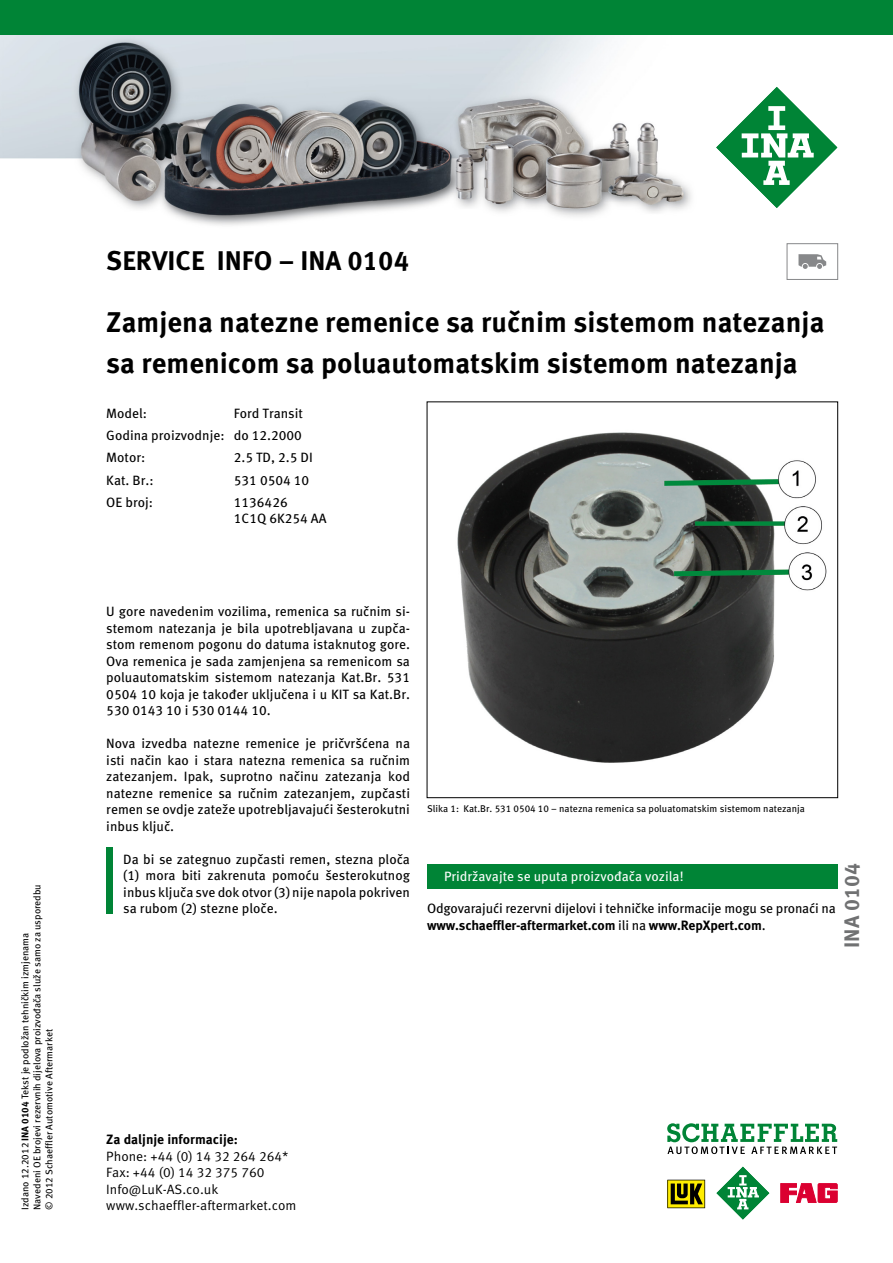
<style>
.page{position:relative;width:893px;height:1263px;background:#fff}
.page>*{position:absolute;margin:0;border:0;box-sizing:border-box;transform-origin:0 0}
.t1{font:700 28.5px/41.4px "Meta Pro";color:#000}
.t2{font:700 27px "Meta Pro";color:#000}
.t3{font:700 21px "Meta Pro";color:#707172}
.t4{font:13.5px/16.5px "Meta Pro";color:#000;text-align:justify}
.t5{font:13.5px/16.5px "Meta Pro Norm";color:#000}
.t6{font:13.5px "Meta Pro";color:#fff}
.t7{font:700 13.5px "Meta Pro";color:#000}
.t8{font:9.75px/12px "Meta Pro";color:#000}
.s1{font-weight:700}
</style>
<div class="page">
<div style="left:106px;top:847px;width:7px;height:66px;background:#008436"></div>
<img style="left:457px;top:432px;width:370px;height:331px">
<div style="left:427px;top:864px;width:411px;height:24px;background:#008436"></div>
<div style="left:787px;top:243px;width:51px;height:37px;border:1px solid #87888a"></div>
<svg style="left:798px;top:254px;width:28px;height:15px"></svg>
<img style="left:0;top:34px;width:893px;height:191px">
<svg style="left:667px;top:1180px;width:38px;height:28px"></svg>
<svg style="left:781px;top:1183px;width:56px;height:19px"></svg>
<svg style="left:716px;top:1166px;width:54px;height:54px"></svg>
<svg style="left:667px;top:1123px;width:170px;height:31px"></svg>
<svg style="left:715px;top:85px;width:124px;height:124px"></svg>
<div style="left:0;top:0;width:893px;height:34px;background:#008436"></div>
<p class="t8" style="left:19px;top:1210px;width:327px;rotate:-90deg">Izdano 12.2012 <span class="s1">INA 0104</span> Tekst je podložan tehničkim izmjenama<br>Navedeni OE brojevi rezervnih dijelova proizvođača služe samo za usporedbu © 2012 Schaeffler Automotive Aftermarket</p>
<h2 class="t2" style="left:106px;top:239px;width:304px">SERVICE INFO – INA 0104</h2>
<h1 class="t1" style="left:106px;top:299px;width:720px">Zamjena natezne remenice sa ručnim sistemom natezanja sa remenicom sa poluautomatskim sistemom natezanja</h1>
<p class="t4" style="left:106px;top:401px;width:198px;line-height:22.2px;text-indent:128px">Ford Transit Godina proizvodnje: do 12.2000<br>Motor:</p>
<p class="t4" style="left:106px;top:404px;width:42px">Model:</p>
<p class="t4" style="left:234px;top:449px;width:80px">2.5 TD, 2.5 DI</p>
<p class="t4" style="left:106px;top:471px;width:49px">Kat. Br.:</p>
<p class="t4" style="left:234px;top:471px;width:77px">531 0504 10</p>
<p class="t4" style="left:106px;top:493px;width:48px">OE broj:</p>
<p class="t4" style="left:234px;top:493px;width:94px">1136426<br>1C1Q 6K254 AA</p>
<p class="t4" style="left:106px;top:602px;width:305px">U gore navedenim vozilima, remenica sa ručnim si&shy;stemom natezanja je bila upotrebljavana u zupča&shy;stom remenom pogonu do datuma istaknutog gore.<br>Ova remenica je sada zamjenjena sa remenicom sa poluautomatskim sistemom natezanja Kat.Br. 531<br>0504 10 koja je također uključena i u KIT sa Kat.Br.<br>530 0143 10 i 530 0144 10.</p>
<p class="t4" style="left:106px;top:734px;width:305px">Nova izvedba natezne remenice je pričvršćena na isti način kao i stara natezna remenica sa ručnim zatezanjem. Ipak, suprotno načinu zatezanja kod natezne remenice sa ručnim zatezanjem, zupčasti remen se ovdje zateže upotrebljavajući šesterokutni inbus ključ.</p>
<p class="t4" style="left:123px;top:850px;width:288px">Da bi se zategnuo zupčasti remen, stezna ploča (1) mora biti zakrenuta pomoću šesterokutnog inbus ključa sve dok otvor (3) nije napola pokriven sa rubom (2) stezne ploče.</p>
<p class="t8" style="left:427px;top:801px;width:379px">Slika 1: Kat.Br. 531 0504 10 – natezna remenica sa poluatomatskim sistemom natezanja</p>
<p class="t6" style="left:444px;top:866px;width:241px">Pridržavajte se uputa proizvođača vozila!</p>
<h3 class="t3" style="left:835px;top:948px;width:86px;rotate:-90deg">INA 0104</h3>
<p class="t4" style="left:427px;top:899px;width:410px">Odgovarajući rezervni dijelovi i tehničke informacije mogu se pronaći na <span class="s1">www.schaeffler-aftermarket.com</span> ili na <span class="s1">www.RepXpert.com</span>.</p>
<p class="t7" style="left:106px;top:1129px;width:133px">Za daljnje informacije:</p>
<p class="t5" style="left:106px;top:1147px;width:192px">Phone: +44 (0) 14 32 264 264*<br>Fax: +44 (0) 14 32 375 760<br>Info@LuK-AS.co.uk www.schaeffler-aftermarket.com</p>
</div>
